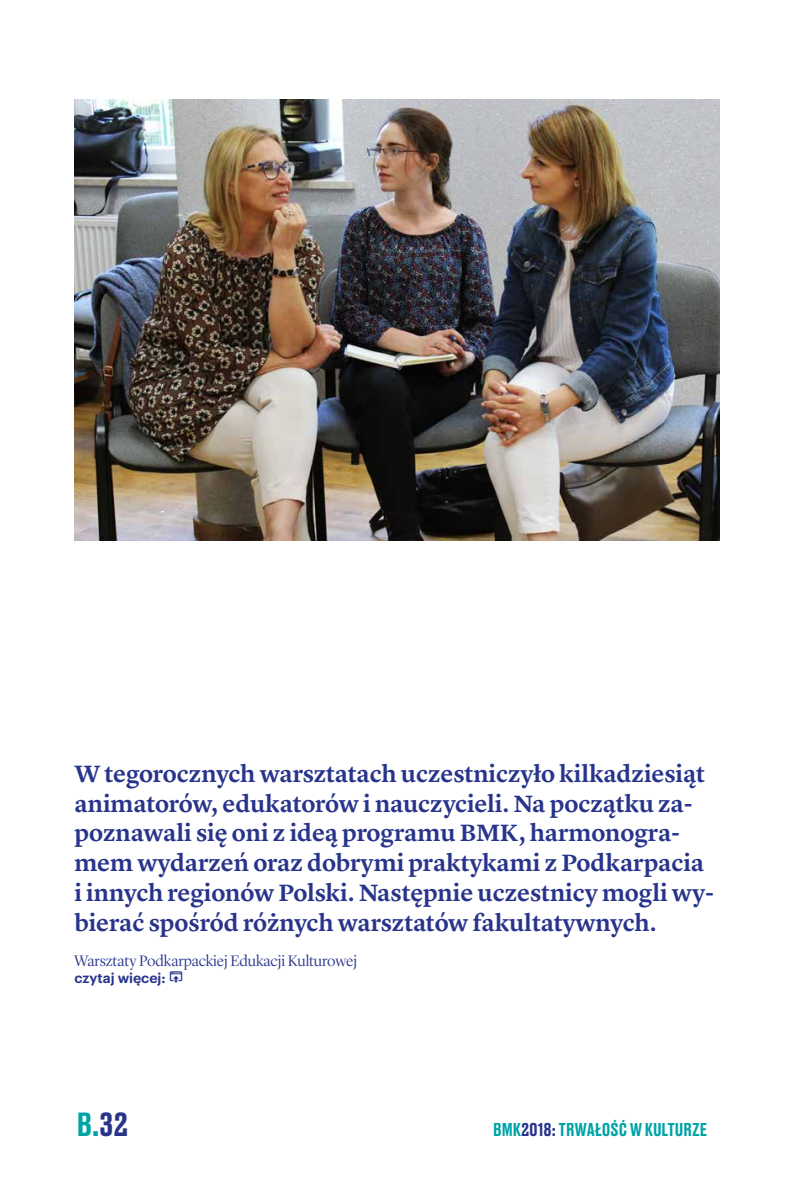
<style>
.page{position:relative;width:794px;height:1191px;background:#fff}
.page>*{position:absolute;margin:0;border:0;box-sizing:border-box;transform-origin:0 0}
.t1{font:500 31.5px "Druk Text";color:#00a3a6}
.t2{font:600 24.5px/29.8px "Lyon Text";color:#28348b}
.t3{font:500 17.5px "Druk Text";color:#00a3a6}
.t4{font:300 15.75px "Lyon Display";color:#28348b}
.t5{font:600 14px "Graphik";color:#28348b}
.s1{color:#28348b}
</style>
<div class="page">
<img style="left:74px;top:99px;width:645px;height:441px">
<p class="t2" style="left:74px;top:756px;width:641px">W tegorocznych warsztatach uczestniczyło kilkadziesiąt animatorów, edukatorów i nauczycieli. Na początku za&shy;poznawali się oni z ideą programu BMK, harmonogra&shy;mem wydarzeń oraz dobrymi praktykami z Podkarpacia i innych regionów Polski. Następnie uczestnicy mogli wy&shy;bierać spośród różnych warsztatów fakultatywnych.</p>
<p class="t4" style="left:74px;top:949px;width:284px">Warsztaty Podkarpackiej Edukacji Kulturowej</p>
<p class="t5" style="left:74px;top:967px;width:93px">czytaj więcej:</p>
<p class="t1" style="left:77px;top:1101px;width:53px">B.<span class="s1">32</span></p>
<p class="t3" style="left:493px;top:1116px;width:215px">BMK<span class="s1">2018:</span> TRWAŁOŚĆ W KULTURZE</p>
</div>
